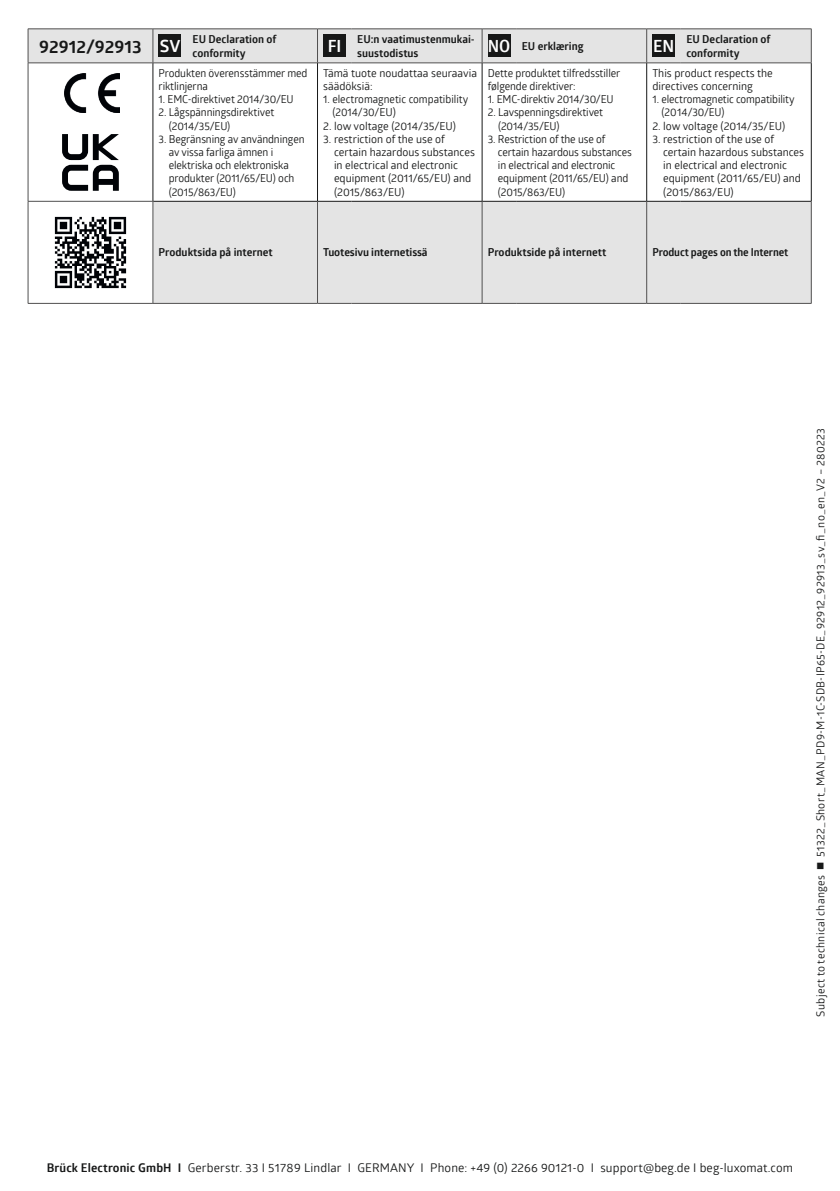
<style>
.page{position:relative;width:840px;height:1191px;background:#fff}
.page>*{position:absolute;margin:0;border:0;box-sizing:border-box;transform-origin:0 0}
.t1{font:700 18px "Glober";color:#171818}
.t2{font:700 16.8px "Glober";color:#fff}
.t3{font:12px "Glober";letter-spacing:.01em;color:#171818}
.t4{font:11px/13.2px "Glober";letter-spacing:-.01em;color:#171818}
.t5{font:700 11px/13.2px "Glober";color:#171818}
.t6{font:11px "Glober";letter-spacing:.03em;color:#171818}
.t7{font:11px/13.2px "Glober";letter-spacing:-.01em;color:#171818;scale:.96 1}
.s1{font-size:16.8px;color:#fff}
.s2{font-weight:700}
</style>
<div class="page">
<svg style="left:29px;top:29px;width:781px;height:274px;fill:#e4e4e4"></svg>
<svg style="left:153px;top:64px;width:657px;height:137px"></svg>
<hr style="left:810px;top:63px;width:1px;height:138px;background:#171818">
<hr style="left:28px;top:28px;width:125px;height:1px;background:#504f4f">
<hr style="left:28px;top:29px;width:1px;height:34px;background:#504f4f">
<hr style="left:153px;top:63px;width:34px;height:1px;background:#504f4f">
<hr style="left:187px;top:63px;width:130px;height:1px;background:#504f4f">
<hr style="left:317px;top:63px;width:34px;height:1px;background:#504f4f">
<hr style="left:351px;top:63px;width:131px;height:1px;background:#504f4f">
<hr style="left:482px;top:63px;width:34px;height:1px;background:#504f4f">
<hr style="left:516px;top:63px;width:130px;height:1px;background:#504f4f">
<hr style="left:646px;top:63px;width:34px;height:1px;background:#504f4f">
<hr style="left:680px;top:63px;width:131px;height:1px;background:#504f4f">
<hr style="left:152px;top:63px;width:1px;height:138px;background:#171818">
<hr style="left:317px;top:63px;width:1px;height:138px;background:#171818">
<hr style="left:481px;top:63px;width:1px;height:138px;background:#171818">
<hr style="left:646px;top:63px;width:1px;height:138px;background:#171818">
<hr style="left:153px;top:201px;width:34px;height:1px;background:#171818">
<hr style="left:187px;top:201px;width:130px;height:1px;background:#171818">
<hr style="left:317px;top:201px;width:34px;height:1px;background:#171818">
<hr style="left:351px;top:201px;width:131px;height:1px;background:#171818">
<hr style="left:482px;top:201px;width:34px;height:1px;background:#171818">
<hr style="left:516px;top:201px;width:130px;height:1px;background:#171818">
<hr style="left:646px;top:201px;width:34px;height:1px;background:#171818">
<hr style="left:680px;top:201px;width:131px;height:1px;background:#171818">
<hr style="left:28px;top:201px;width:125px;height:1px;background:#504f4f">
<hr style="left:28px;top:201px;width:1px;height:102px;background:#504f4f">
<hr style="left:28px;top:303px;width:125px;height:1px;background:#504f4f">
<hr style="left:153px;top:303px;width:34px;height:1px;background:#504f4f">
<hr style="left:187px;top:303px;width:130px;height:1px;background:#504f4f">
<hr style="left:317px;top:201px;width:1px;height:102px;background:#504f4f">
<hr style="left:317px;top:303px;width:34px;height:1px;background:#504f4f">
<hr style="left:351px;top:303px;width:131px;height:1px;background:#504f4f">
<hr style="left:481px;top:201px;width:1px;height:102px;background:#504f4f">
<hr style="left:482px;top:303px;width:34px;height:1px;background:#504f4f">
<hr style="left:516px;top:303px;width:130px;height:1px;background:#504f4f">
<hr style="left:646px;top:201px;width:1px;height:102px;background:#504f4f">
<hr style="left:810px;top:201px;width:1px;height:102px;background:#504f4f">
<hr style="left:646px;top:303px;width:34px;height:1px;background:#504f4f">
<hr style="left:680px;top:303px;width:131px;height:1px;background:#504f4f">
<hr style="left:28px;top:63px;width:125px;height:1px;background:#504f4f">
<hr style="left:28px;top:63px;width:1px;height:138px;background:#504f4f">
<hr style="left:153px;top:28px;width:34px;height:1px;background:#504f4f">
<hr style="left:152px;top:29px;width:1px;height:34px;background:#504f4f">
<hr style="left:187px;top:28px;width:130px;height:1px;background:#504f4f">
<hr style="left:317px;top:28px;width:34px;height:1px;background:#504f4f">
<hr style="left:317px;top:29px;width:1px;height:34px;background:#504f4f">
<hr style="left:646px;top:28px;width:34px;height:1px;background:#504f4f">
<hr style="left:646px;top:29px;width:1px;height:34px;background:#504f4f">
<hr style="left:351px;top:28px;width:131px;height:1px;background:#504f4f">
<hr style="left:680px;top:28px;width:131px;height:1px;background:#504f4f">
<hr style="left:482px;top:28px;width:34px;height:1px;background:#504f4f">
<hr style="left:481px;top:29px;width:1px;height:34px;background:#504f4f">
<hr style="left:810px;top:29px;width:1px;height:34px;background:#504f4f">
<hr style="left:516px;top:28px;width:130px;height:1px;background:#504f4f">
<hr style="left:152px;top:201px;width:1px;height:102px;background:#504f4f">
<div style="left:158px;top:34px;width:23px;height:23px;background:#171818"></div>
<div style="left:323px;top:34px;width:23px;height:23px;background:#171818"></div>
<div style="left:487px;top:34px;width:23px;height:23px;background:#171818"></div>
<div style="left:652px;top:34px;width:22px;height:23px;background:#171818"></div>
<img style="left:64px;top:73px;width:55px;height:40px">
<svg style="left:62px;top:134px;width:57px;height:57px"></svg>
<img style="left:50px;top:212px;width:80px;height:80px">
<h1 class="t1" style="left:39px;top:34px;width:143px">92912/92913 <span class="s1">SV</span></h1>
<p class="t5" style="left:192px;top:33px;width:85px">EU Declaration of conformity</p>
<h2 class="t2" style="left:327px;top:34px;width:15px">FI</h2>
<p class="t5" style="left:357px;top:33px;width:119px">EU:n vaatimustenmukai&shy;suustodistus</p>
<p class="t5" style="left:487px;top:39px;width:97px"><span class="s1">NO</span> EU erklæring</p>
<h2 class="t2" style="left:652px;top:34px;width:23px">EN</h2>
<p class="t5" style="left:686px;top:33px;width:85px">EU Declaration of conformity</p>
<p class="t4" style="left:158px;top:66px;width:150px">Produkten överensstämmer med riktlinjerna</p>
<p class="t4" style="left:158px;top:92px;width:137px">1. EMC-direktivet 2014/30/EU</p>
<p class="t4" style="left:169px;top:105px;width:107px;text-indent:-10px">2. Lågspänningsdirektivet (2014/35/EU)</p>
<p class="t4" style="left:169px;top:132px;width:137px;text-indent:-10px">3. Begränsning av användningen av vissa farliga ämnen i elektriska och elektroniska produkter (2011/65/EU) och (2015/863/EU)</p>
<p class="t4" style="left:323px;top:66px;width:155px">Tämä tuote noudattaa seuraavia säädöksiä:</p>
<p class="t7" style="left:332px;top:92px;width:143px;text-indent:-9px">1. electromagnetic compatibility (2014/30/EU)</p>
<p class="t4" style="left:323px;top:119px;width:134px">2. low voltage (2014/35/EU)</p>
<p class="t4" style="left:334px;top:132px;width:142px;text-indent:-11px">3. restriction of the use of certain hazardous substances in electrical and electronic equipment (2011/65/EU) and (2015/863/EU)</p>
<p class="t4" style="left:487px;top:66px;width:134px">Dette produktet tilfredsstiller følgende direktiver:</p>
<p class="t4" style="left:487px;top:92px;width:127px">1. EMC-direktiv 2014/30/EU</p>
<p class="t4" style="left:498px;top:105px;width:107px;text-indent:-10px">2. Lavspenningsdirektivet (2014/35/EU)</p>
<p class="t4" style="left:497px;top:132px;width:135px;text-indent:-10px">3. Restriction of the use of certain hazardous substances in electrical and electronic equipment (2011/65/EU) and (2015/863/EU)</p>
<p class="t4" style="left:652px;top:66px;width:122px">This product respects the directives concerning</p>
<p class="t7" style="left:661px;top:92px;width:140px;text-indent:-9px">1. electromagnetic compatibility (2014/30/EU)</p>
<p class="t4" style="left:652px;top:119px;width:134px">2. low voltage (2014/35/EU)</p>
<p class="t4" style="left:662px;top:132px;width:142px;text-indent:-11px">3. restriction of the use of certain hazardous substances in electrical and electronic equipment (2011/65/EU) and (2015/863/EU)</p>
<p class="t5" style="left:158px;top:246px;width:116px">Produktsida på internet</p>
<p class="t5" style="left:323px;top:246px;width:106px">Tuotesivu internetissä</p>
<p class="t5" style="left:487px;top:246px;width:120px">Produktside på internett</p>
<p class="t5" style="left:652px;top:246px;width:137px">Product pages on the Internet</p>
<p class="t6" style="left:812px;top:1016px;width:590px;rotate:-90deg">Subject to technical changes ■ 51322_Short_MAN_PD9-M-1C-SDB-IP65-DE_92912_92913_sv_fi_no_en_V2 – 280223</p>
<p class="t3" style="left:47px;top:1159px;width:747px"><span class="s2">Brück Electronic GmbH I</span> Gerberstr. 33 I 51789 Lindlar I GERMANY I Phone: +49 (0) 2266 90121-0 I support@beg.de I beg-luxomat.com</p>
</div>
